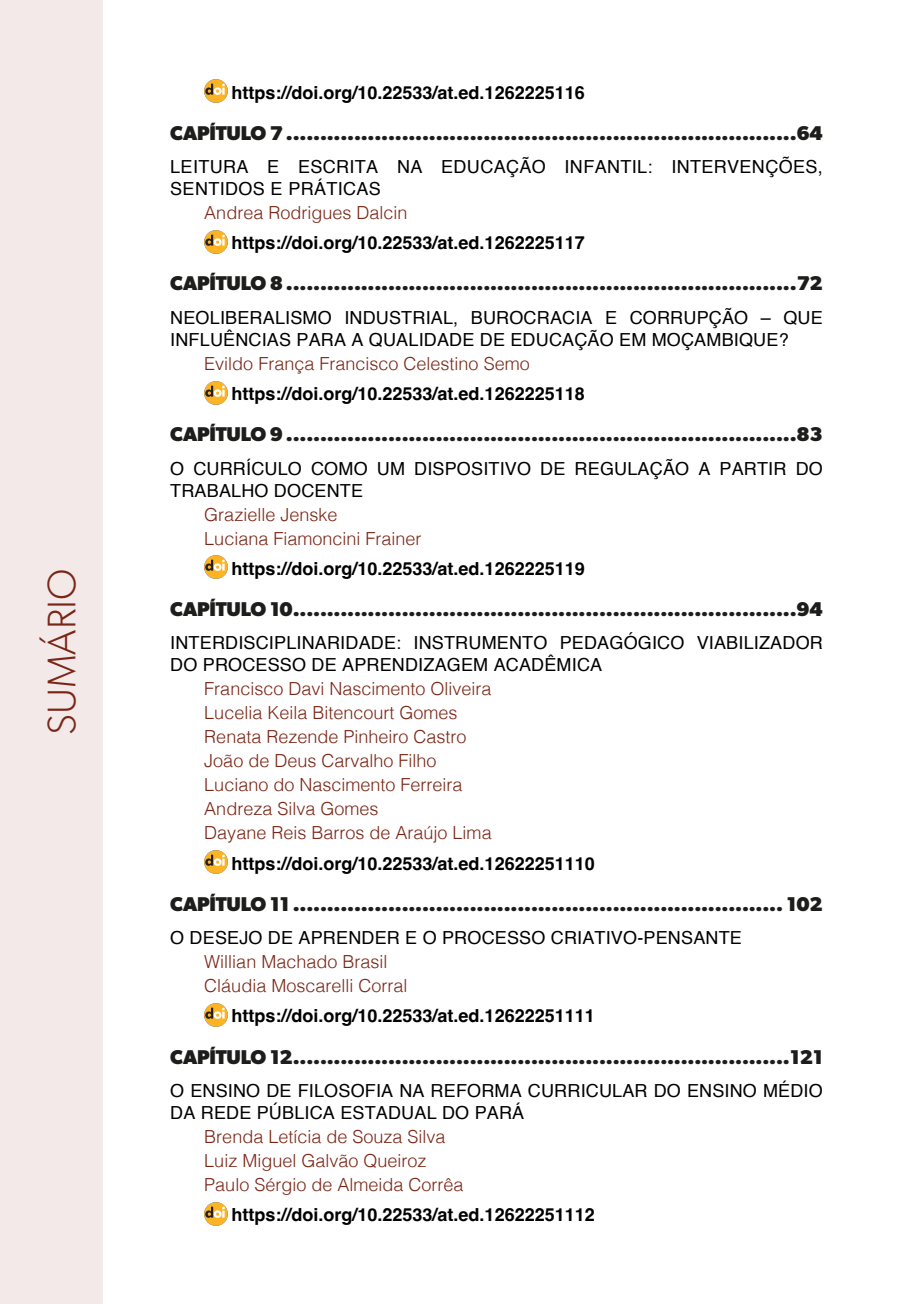
<style>
.page{position:relative;width:908px;height:1304px;background:#fff}
.page>*{position:absolute;margin:0;border:0;box-sizing:border-box;transform-origin:0 0}
.t1{font:300 40px "Gibson";color:#7a2616}
.t2{font:700 20px "Gibson";letter-spacing:-.01em;color:#1d1d1b}
.t3{font:18px/22px "Helvetica";letter-spacing:.01em;color:#000}
.t4{font:300 18px/24px "Helvetica";color:#7a2616}
.t5{font:700 18px "Helvetica";color:#000}
</style>
<div class="page">
<div style="left:0;top:0;width:103px;height:1304px;background:#f2e9e8"></div>
<img style="left:204px;top:80px;width:23px;height:23px">
<img style="left:204px;top:230px;width:23px;height:23px">
<img style="left:204px;top:381px;width:23px;height:23px">
<img style="left:204px;top:556px;width:23px;height:23px">
<img style="left:204px;top:851px;width:23px;height:23px">
<img style="left:204px;top:1003px;width:23px;height:23px">
<img style="left:204px;top:1202px;width:23px;height:23px">
<h1 class="t1" style="left:37px;top:735px;width:167px;rotate:-90deg">SUMÁRIO</h1>
<p class="t5" style="left:231px;top:81px;width:355px">https://doi.org/10.22533/at.ed.1262225116</p>
<p class="t2" style="left:170px;top:121px;width:653px">CAPÍTULO 7 ...........................................................................64</p>
<p class="t3" style="left:170px;top:156px;width:653px">LEITURA E ESCRITA NA EDUCAÇÃO INFANTIL: INTERVENÇÕES,<br>SENTIDOS E PRÁTICAS</p>
<p class="t4" style="left:204px;top:199px;width:205px">Andrea Rodrigues Dalcin</p>
<p class="t5" style="left:231px;top:232px;width:355px">https://doi.org/10.22533/at.ed.1262225117</p>
<p class="t2" style="left:170px;top:272px;width:653px">CAPÍTULO 8 ...........................................................................72</p>
<p class="t3" style="left:170px;top:307px;width:653px">NEOLIBERALISMO INDUSTRIAL, BUROCRACIA E CORRUPÇÃO – QUE<br>INFLUÊNCIAS PARA A QUALIDADE DE EDUCAÇÃO EM MOÇAMBIQUE?</p>
<p class="t4" style="left:204px;top:350px;width:327px">Evildo França Francisco Celestino Semo</p>
<p class="t5" style="left:231px;top:383px;width:355px">https://doi.org/10.22533/at.ed.1262225118</p>
<p class="t2" style="left:170px;top:422px;width:653px">CAPÍTULO 9 ...........................................................................83</p>
<p class="t3" style="left:170px;top:458px;width:653px">O CURRÍCULO COMO UM DISPOSITIVO DE REGULAÇÃO A PARTIR DO<br>TRABALHO DOCENTE</p>
<p class="t4" style="left:204px;top:501px;width:219px">Grazielle Jenske<br>Luciana Fiamoncini Frainer</p>
<p class="t5" style="left:231px;top:558px;width:355px">https://doi.org/10.22533/at.ed.1262225119</p>
<p class="t2" style="left:170px;top:597px;width:653px">CAPÍTULO 10..........................................................................94</p>
<p class="t3" style="left:170px;top:633px;width:653px">INTERDISCIPLINARIDADE: INSTRUMENTO PEDAGÓGICO VIABILIZADOR<br>DO PROCESSO DE APRENDIZAGEM ACADÊMICA</p>
<p class="t4" style="left:204px;top:676px;width:289px">Francisco Davi Nascimento Oliveira<br>Lucelia Keila Bitencourt Gomes<br>Renata Rezende Pinheiro Castro<br>João de Deus Carvalho Filho<br>Luciano do Nascimento Ferreira<br>Andreza Silva Gomes<br>Dayane Reis Barros de Araújo Lima</p>
<p class="t5" style="left:231px;top:852px;width:365px">https://doi.org/10.22533/at.ed.12622251110</p>
<p class="t2" style="left:170px;top:892px;width:653px">CAPÍTULO 11 ........................................................................ 102</p>
<p class="t3" style="left:170px;top:927px;width:573px">O DESEJO DE APRENDER E O PROCESSO CRIATIVO-PENSANTE</p>
<p class="t4" style="left:204px;top:948px;width:205px">Willian Machado Brasil<br>Cláudia Moscarelli Corral</p>
<p class="t5" style="left:231px;top:1005px;width:365px">https://doi.org/10.22533/at.ed.12622251111</p>
<p class="t2" style="left:170px;top:1045px;width:653px">CAPÍTULO 12.........................................................................121</p>
<p class="t3" style="left:170px;top:1080px;width:653px">O ENSINO DE FILOSOFIA NA REFORMA CURRICULAR DO ENSINO MÉDIO<br>DA REDE PÚBLICA ESTADUAL DO PARÁ</p>
<p class="t4" style="left:204px;top:1123px;width:261px">Brenda Letícia de Souza Silva<br>Luiz Miguel Galvão Queiroz<br>Paulo Sérgio de Almeida Corrêa</p>
<p class="t5" style="left:231px;top:1204px;width:365px">https://doi.org/10.22533/at.ed.12622251112</p>
</div>
